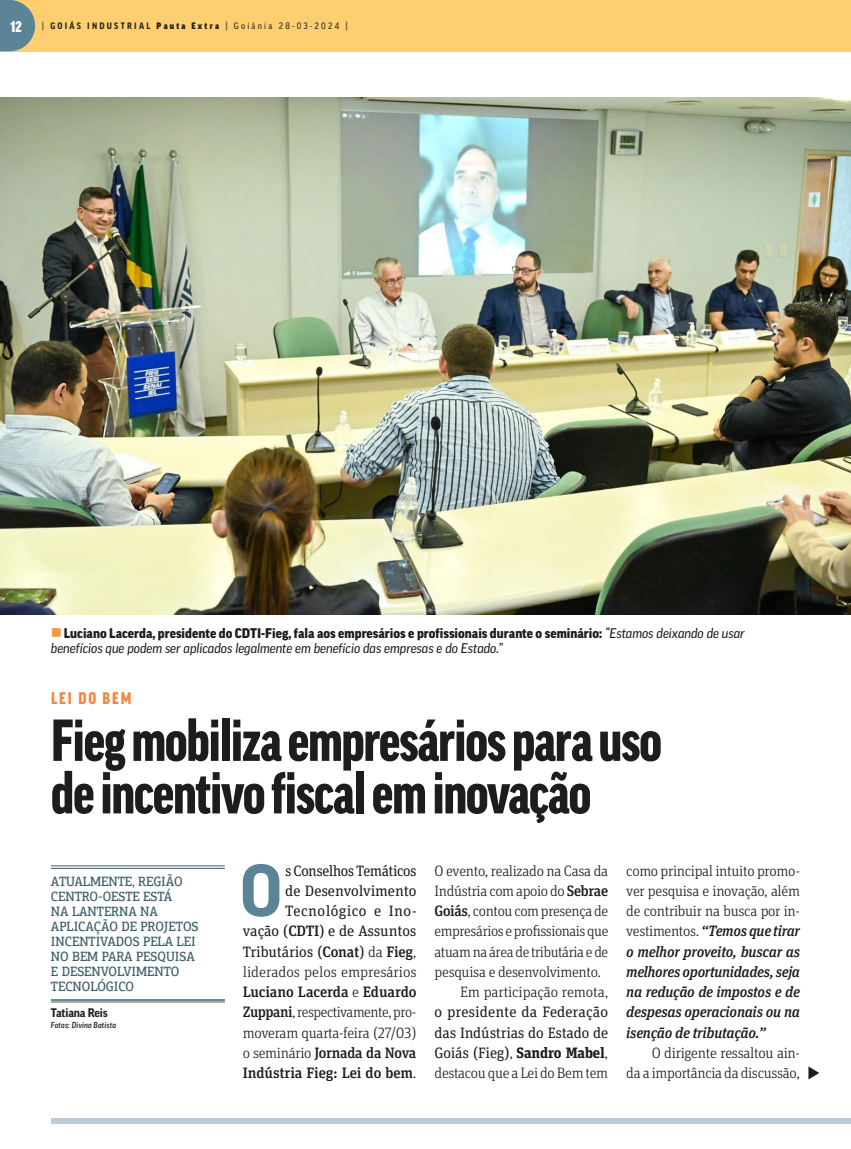
<style>
.page{position:relative;width:851px;height:1149px;background:#fff}
.page>*{position:absolute;margin:0;border:0;box-sizing:border-box;transform-origin:0 0}
.t1{font:700 70.8px "Good Pro";color:#5b8497}
.t2{font:900 condensed 57px/52.5px "Good Pro";letter-spacing:-.02em;color:#1d1d1b}
.t3{font:900 condensed 18px "Good Headline Pro";letter-spacing:.11em;color:#f1883d}
.t4{font:300 15px/20.2px "Unit Slab Pro";letter-spacing:-.02em;color:#1d1d1b;text-align:right}
.t5{font:italic 500 15px/20.2px "Unit Slab Pro";letter-spacing:-.02em;color:#1d1d1b;text-align:justify}
.t6{font:15px/20.2px "Unit Slab Pro";letter-spacing:-.015em;color:#1d1d1b;text-align:justify}
.t7{font:900 condensed 15px "Good Pro";color:#fff}
.t8{font:500 13.5px/15px "PF Agora Slab Pro";letter-spacing:-.005em;color:#405e6c;scale:.9 1}
.t9{font:900 13.5px "Good Pro";color:#1d1d1b}
.t10{font:italic 13.5px "Good Pro News";letter-spacing:-.01em;color:#1d1d1b}
.t11{font:700 12px "Good Pro";letter-spacing:-.01em;color:#1d1d1b}
.t12{font:9px "Good Pro Narr News";letter-spacing:.25em;color:#1d1d1b}
.t13{font:italic 500 8.25px "Good Pro";letter-spacing:.015em;color:#1d1d1b;scale:.93 1}
.s1{font-family:"Good Pro Narr";font-weight:700}
.s2{font-family:"Good Pro Narr Ultra"}
.s3{font-family:"Good Pro News";font-weight:400;font-style:italic}
.s4{font-weight:400}
.s5{font-weight:500}
.s6{font-weight:300}
.s7{font-weight:700}
.s8{font-weight:300;font-style:normal}
</style>
<div class="page">
<div style="left:0;top:0;width:850px;height:51px;background:#fecf71"></div>
<div style="left:51px;top:1117px;width:799px;height:6px;background:#bacdd8"></div>
<svg style="left:0;top:0;width:35px;height:51px;background:#738f91"></svg>
<img style="left:0;top:97px;width:850px;height:517px">
<hr style="left:51px;top:865px;width:174px;height:1px;background:#405e6c">
<hr style="left:51px;top:867px;width:174px;height:1px;background:#405e6c">
<hr style="left:51px;top:998px;width:174px;height:2px;background:#405e6c">
<hr style="left:51px;top:1001px;width:174px;height:1px;background:#405e6c">
<svg style="left:808px;top:1066px;width:11px;height:13px"></svg>
<p class="t7" style="left:10px;top:18px;width:13px">12</p>
<p class="t12" style="left:42px;top:21px;width:307px">| <span class="s1">GOIÁS INDUSTRIAL</span> <span class="s2">Pauta Extra</span> | Goiânia 28-03-2024 |</p>
<p class="t9" style="left:64px;top:625px;width:682px">Luciano Lacerda, presidente do CDTI-Fieg, fala aos empresários e profissionais durante o seminário: <span class="s3">“Estamos deixando de usar</span></p>
<p class="t10" style="left:51px;top:640px;width:453px">benefícios que podem ser aplicados legalmente em benefício das empresas e do Estado.”</p>
<p class="t3" style="left:51px;top:689px;width:82px">LEI DO BEM</p>
<h2 class="t2" style="left:51px;top:714px;width:612px">Fieg mobiliza empresários para uso de incentivo fiscal em inovação</h2>
<p class="t8" style="left:51px;top:873px;width:165px">ATUALMENTE, REGIÃO<br>CENTRO-OESTE ESTÁ<br>NA LANTERNA NA<br>APLICAÇÃO DE PROJETOS<br>INCENTIVADOS PELA LEI<br>NO BEM PARA PESQUISA<br>E DESENVOLVIMENTO<br>TECNOLÓGICO</p>
<p class="t11" style="left:51px;top:1005px;width:58px">Tatiana Reis</p>
<p class="t13" style="left:51px;top:1020px;width:71px">Fotos: Divino Batista</p>
<h1 class="t1" style="left:240px;top:850px;width:44px">O</h1>
<p class="t4" style="left:243px;top:859px;width:175px"><span class="s4">s Conselhos Temáticos<br>de Desenvolvimento<br>Tecnológico e Ino‑<br>vação (</span><span class="s5">CDTI</span><span class="s4">) e de Assuntos<br>Tributários (</span><span class="s5">Conat</span><span class="s4">)</span> da <span class="s5">Fieg</span>, liderados pelos empresários<br><span class="s5">Luciano Lacerda</span> e <span class="s5">Eduardo<br>Zuppani</span>, respectivamente, pro&shy;moveram quarta‑feira (27/03) o seminário <span class="s5">Jornada da Nova<br>Indústria Fieg: Lei do bem</span>.</p>
<p class="t4" style="left:434px;top:859px;width:175px">O evento, realizado na Casa da</p>
<p class="t4" style="left:434px;top:879px;width:175px">Indústria com apoio do <span class="s5">Sebrae</span></p>
<p class="t4" style="left:434px;top:900px;width:175px"><span class="s5">Goiás</span>, contou com presença de</p>
<p class="t4" style="left:434px;top:920px;width:175px">empresários e profissionais que</p>
<p class="t4" style="left:434px;top:940px;width:175px">atuam na área de tributária e de</p>
<p class="t4" style="left:434px;top:960px;width:168px">pesquisa e desenvolvimento.</p>
<p class="t4" style="left:460px;top:981px;width:150px">Em participação remota,</p>
<p class="t6" style="left:434px;top:1001px;width:175px">o presidente da Federação das Indústrias do Estado de Goiás (Fieg)<span class="s6">,</span> <span class="s7">Sandro Mabel</span><span class="s6">, destacou que a Lei do Bem tem</span></p>
<p class="t5" style="left:626px;top:859px;width:175px"><span class="s8">como principal intuito promo&shy;ver pesquisa e inovação, além de contribuir na busca por in&shy;vestimentos.</span> “Temos que tirar o melhor proveito, buscar as melhores oportunidades, seja na redução de impostos e de despesas operacionais ou na isenção de tributação.”</p>
<p class="t4" style="left:626px;top:1041px;width:175px">O dirigente ressaltou ain-<br>da a importância da discussão,</p>
</div>
